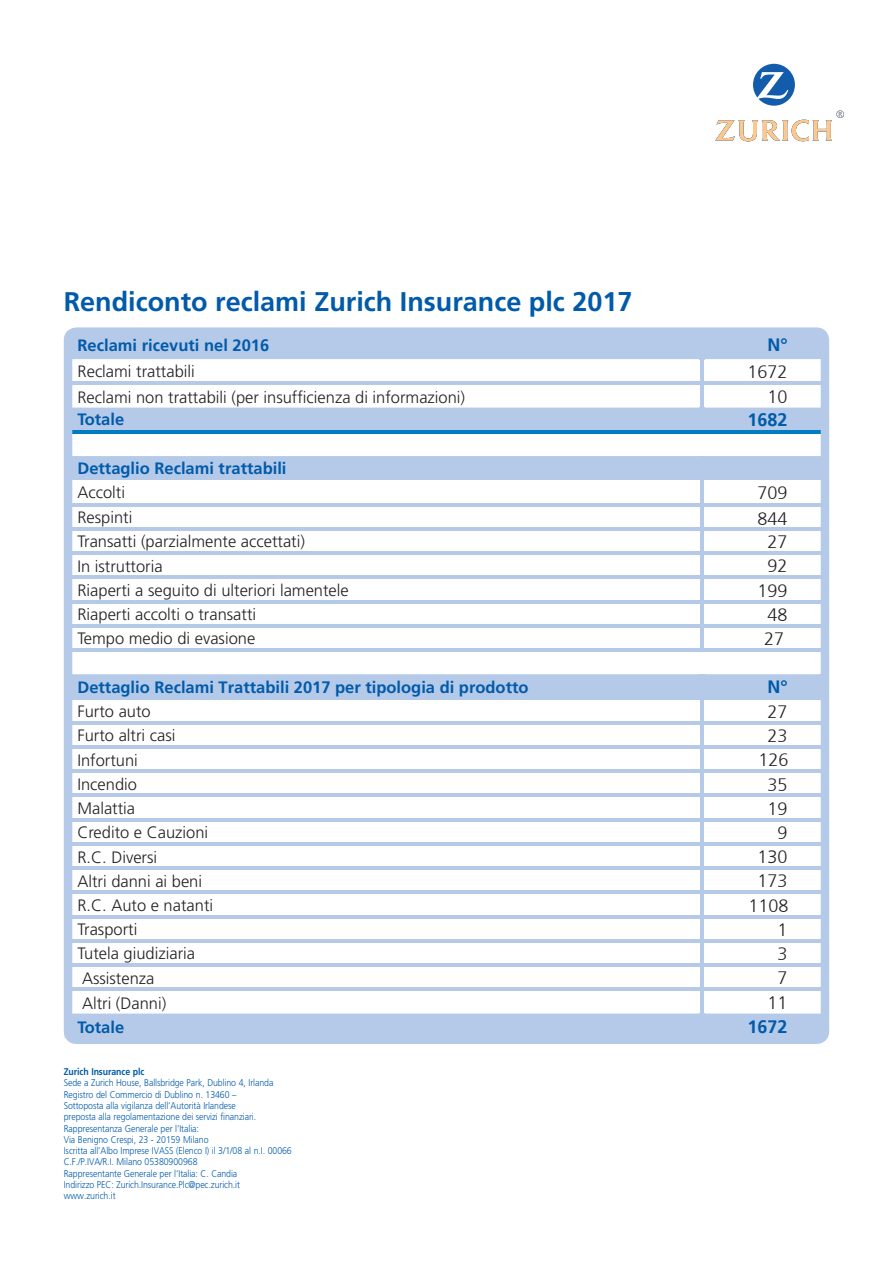
<style>
.page{position:relative;width:893px;height:1263px;background:#fff}
.page>*{position:absolute;margin:0;border:0;box-sizing:border-box;transform-origin:0 0}
.t1{font:700 27px "Frutiger";color:#015aaa}
.t2{font:300 18px "Frutiger";color:#231f20}
.t3{font:700 18px "Frutiger";color:#015aaa}
.t4{font:300 16.5px "Frutiger";color:#231f20}
.t5{font:700 16.5px "Frutiger";color:#015aaa}
.t6{font:300 9.75px/11.2px "Frutiger";letter-spacing:-.01em;color:#015aaa;scale:.9 1}
.t7{font:700 9.75px "Frutiger";letter-spacing:-.01em;color:#015aaa;scale:.9 1}
</style>
<div class="page">
<svg style="left:715px;top:64px;width:129px;height:77px"></svg>
<svg style="left:64px;top:327px;width:765px;height:717px"></svg>
<h1 class="t1" style="left:64px;top:286px;width:570px">Rendiconto reclami Zurich Insurance plc 2017</h1>
<h3 class="t5" style="left:78px;top:335px;width:193px">Reclami ricevuti nel 2016</h3>
<h2 class="t3" style="left:767px;top:335px;width:22px">N°</h2>
<h3 class="t4" style="left:78px;top:362px;width:119px">Reclami trattabili</h3>
<h2 class="t2" style="left:747px;top:361px;width:42px">1672</h2>
<h3 class="t4" style="left:77px;top:388px;width:389px">Reclami non trattabili (per insufficienza di informazioni)</h3>
<h2 class="t2" style="left:767px;top:387px;width:22px">10</h2>
<h3 class="t5" style="left:77px;top:410px;width:48px">Totale</h3>
<h2 class="t3" style="left:747px;top:410px;width:42px">1682</h2>
<h3 class="t5" style="left:77px;top:459px;width:211px">Dettaglio Reclami trattabili</h3>
<h3 class="t4" style="left:77px;top:483px;width:49px">Accolti</h3>
<h2 class="t2" style="left:757px;top:483px;width:32px">709</h2>
<h3 class="t4" style="left:77px;top:508px;width:57px">Respinti</h3>
<h2 class="t2" style="left:757px;top:508px;width:32px">844</h2>
<h3 class="t4" style="left:77px;top:532px;width:229px">Transatti (parzialmente accettati)</h3>
<h2 class="t2" style="left:767px;top:532px;width:22px">27</h2>
<h3 class="t4" style="left:77px;top:557px;width:87px">In istruttoria</h3>
<h2 class="t2" style="left:767px;top:556px;width:22px">92</h2>
<h3 class="t4" style="left:77px;top:581px;width:273px">Riaperti a seguito di ulteriori lamentele</h3>
<h2 class="t2" style="left:757px;top:580px;width:32px">199</h2>
<h3 class="t4" style="left:77px;top:605px;width:180px">Riaperti accolti o transatti</h3>
<h2 class="t2" style="left:767px;top:604px;width:22px">48</h2>
<h3 class="t4" style="left:77px;top:629px;width:179px">Tempo medio di evasione</h3>
<h2 class="t2" style="left:764px;top:628px;width:22px">27</h2>
<h3 class="t5" style="left:77px;top:677px;width:453px">Dettaglio Reclami Trattabili 2017 per tipologia di prodotto</h3>
<h2 class="t3" style="left:767px;top:676px;width:22px">N°</h2>
<h3 class="t4" style="left:77px;top:702px;width:75px">Furto auto</h3>
<h2 class="t2" style="left:767px;top:701px;width:22px">27</h2>
<h3 class="t4" style="left:77px;top:726px;width:100px">Furto altri casi</h3>
<h2 class="t2" style="left:767px;top:726px;width:22px">23</h2>
<h3 class="t4" style="left:77px;top:750px;width:62px">Infortuni</h3>
<h2 class="t2" style="left:758px;top:750px;width:32px">126</h2>
<h3 class="t4" style="left:77px;top:775px;width:61px">Incendio</h3>
<h2 class="t2" style="left:767px;top:774px;width:22px">35</h2>
<h3 class="t4" style="left:77px;top:799px;width:59px">Malattia</h3>
<h2 class="t2" style="left:767px;top:798px;width:22px">19</h2>
<h3 class="t4" style="left:77px;top:823px;width:132px">Credito e Cauzioni</h3>
<h2 class="t2" style="left:778px;top:822px;width:12px">9</h2>
<h3 class="t4" style="left:77px;top:847px;width:81px">R.C. Diversi</h3>
<h2 class="t2" style="left:757px;top:847px;width:32px">130</h2>
<h3 class="t4" style="left:77px;top:872px;width:126px">Altri danni ai beni</h3>
<h2 class="t2" style="left:757px;top:871px;width:32px">173</h2>
<h3 class="t4" style="left:77px;top:896px;width:137px">R.C. Auto e natanti</h3>
<h2 class="t2" style="left:748px;top:895px;width:42px">1108</h2>
<h3 class="t4" style="left:77px;top:920px;width:61px">Trasporti</h3>
<h2 class="t2" style="left:778px;top:919px;width:12px">1</h2>
<h3 class="t4" style="left:77px;top:944px;width:119px">Tutela giudiziaria</h3>
<h2 class="t2" style="left:778px;top:944px;width:12px">3</h2>
<h3 class="t4" style="left:82px;top:969px;width:74px">Assistenza</h3>
<h2 class="t2" style="left:778px;top:968px;width:12px">7</h2>
<h3 class="t4" style="left:82px;top:994px;width:86px">Altri (Danni)</h3>
<h2 class="t2" style="left:767px;top:993px;width:22px">11</h2>
<h3 class="t5" style="left:77px;top:1017px;width:48px">Totale</h3>
<h2 class="t3" style="left:747px;top:1016px;width:42px">1672</h2>
<p class="t7" style="left:64px;top:1066px;width:91px">Zurich Insurance plc</p>
<p class="t6" style="left:64px;top:1077px;width:255px">Sede a Zurich House, Ballsbridge Park, Dublino 4, Irlanda Registro del Commercio di Dublino n. 13460 –<br>Sottoposta alla vigilanza dell’Autorità Irlandese<br>preposta alla regolamentazione dei servizi finanziari.<br>Rappresentanza Generale per l’Italia:<br>Via Benigno Crespi, 23 - 20159 Milano<br>Iscritta all’Albo Imprese IVASS (Elenco I) il 3/1/08 al n.I. 00066<br>C.F./P.IVA/R.I. Milano 05380900968<br>Rappresentante Generale per l’Italia: C. Candia<br>Indirizzo PEC: Zurich.Insurance.Plc@pec.zurich.it www.zurich.it</p>
</div>
